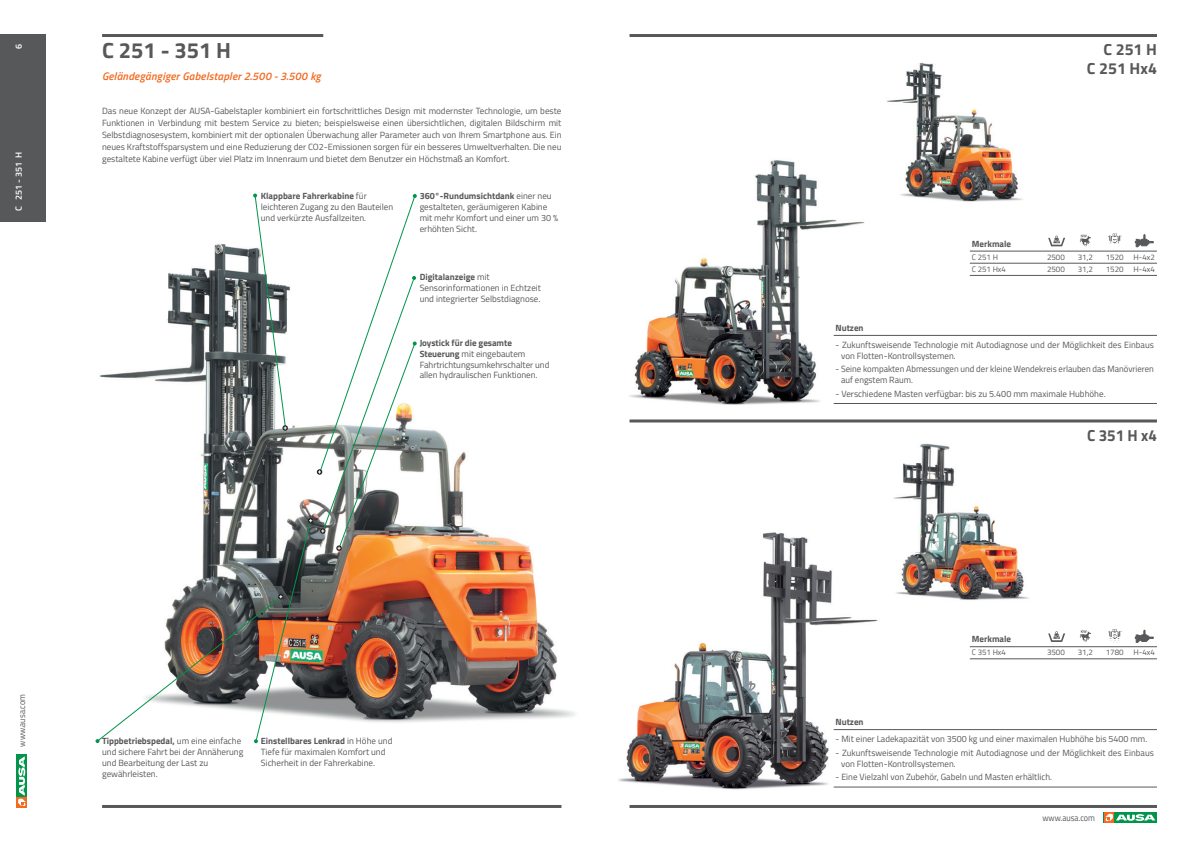
<style>
.page{position:relative;width:1191px;height:842px;background:#fff}
.page>*{position:absolute;margin:0;border:0;box-sizing:border-box;transform-origin:0 0}
.t1{font:700 22px "Titillium Web";color:#57585a}
.t2{font:700 16px/19.2px "Titillium Web";color:#57585a;text-align:right}
.t3{font:700 16px "Titillium Web";color:#57585a;scale:.95 1}
.t4{font:italic 600 11px "Titillium Web";letter-spacing:.02em;color:#f36a21}
.t5{font:9px/10.8px "Titillium Web";color:#57585a}
.t6{font:700 9px "Titillium Web";color:#57585a}
.t7{font:9px "Titillium Web";color:#57585a;scale:.9 1}
.t8{font:600 9px "Titillium Web";color:#fff}
.t9{font:8px/12px "Titillium Web";color:#57585a}
.s1{font-weight:700}
</style>
<div class="page">
<div style="left:1103px;top:812px;width:54px;height:11px;background:#00954a"></div>
<svg style="left:1104px;top:812px;width:10px;height:11px"></svg>
<svg style="left:1105px;top:814px;width:50px;height:7px"></svg>
<hr style="left:629px;top:805px;width:528px;height:3px;background:#57585a">
<hr style="left:102px;top:805px;width:459px;height:3px;background:#57585a">
<div style="left:16px;top:755px;width:11px;height:53px;background:#00954a"></div>
<div style="left:17px;top:797px;width:10px;height:11px;background:#f36a21"></div>
<svg style="left:18px;top:756px;width:8px;height:50px"></svg>
<div style="left:0;top:34px;width:45px;height:188px;background:#57585a"></div>
<hr style="left:629px;top:34px;width:528px;height:3px;background:#57585a">
<img style="left:618px;top:532px;width:263px;height:258px">
<img style="left:417px;top:429px;width:158px;height:293px">
<img style="left:629px;top:160px;width:237px;height:245px">
<img style="left:887px;top:62px;width:136px;height:140px">
<img style="left:893px;top:443px;width:136px;height:157px">
<hr style="left:102px;top:34px;width:221px;height:3px;background:#57585a">
<svg style="left:95px;top:194px;width:322px;height:549px"></svg>
<hr style="left:833px;top:403px;width:324px;height:1px;background:#57585a">
<hr style="left:833px;top:786px;width:324px;height:1px;background:#57585a">
<hr style="left:629px;top:419px;width:528px;height:3px;background:#57585a">
<hr style="left:969px;top:263px;width:188px;height:1px;background:#57585a">
<hr style="left:969px;top:275px;width:188px;height:1px;background:#57585a">
<svg style="left:1048px;top:236px;width:17px;height:10px"></svg>
<svg style="left:1079px;top:235px;width:12px;height:11px"></svg>
<svg style="left:1135px;top:234px;width:18px;height:13px"></svg>
<svg style="left:1108px;top:233px;width:13px;height:43px"></svg>
<hr style="left:969px;top:251px;width:188px;height:1px;background:#57585a">
<svg style="left:1048px;top:631px;width:17px;height:11px"></svg>
<svg style="left:1079px;top:630px;width:12px;height:12px"></svg>
<svg style="left:1135px;top:630px;width:18px;height:12px"></svg>
<svg style="left:1108px;top:629px;width:13px;height:31px"></svg>
<hr style="left:969px;top:658px;width:188px;height:1px;background:#57585a">
<hr style="left:969px;top:646px;width:188px;height:1px;background:#57585a">
<hr style="left:833px;top:335px;width:324px;height:1px;background:#57585a">
<hr style="left:833px;top:729px;width:324px;height:1px;background:#57585a">
<p class="t8" style="left:12px;top:49px;width:7px;rotate:-90deg">6</p>
<h1 class="t1" style="left:102px;top:34px;width:131px">C 251 - 351 H</h1>
<p class="t8" style="left:12px;top:211px;width:60px;rotate:-90deg">C 251 - 351 H</p>
<p class="t4" style="left:102px;top:67px;width:220px">Geländegängiger Gabelstapler 2.500 - 3.500 kg</p>
<p class="t5" style="left:102px;top:104px;width:461px;line-height:12px;text-align:justify">Das neue Konzept der AUSA-Gabelstapler kombiniert ein fortschrittliches Design mit modernster Technologie, um beste Funktionen in Verbindung mit bestem Service zu bieten; beispielsweise einen übersichtlichen, digitalen Bildschirm mit Selbstdiagnosesystem, kombiniert mit der optionalen Überwachung aller Parameter auch von Ihrem Smartphone aus. Ein neues Kraftstoffsparsystem und eine Reduzierung der CO2-Emissionen sorgen für ein besseres Umweltverhalten. Die neu gestaltete Kabine verfügt über viel Platz im Innenraum und bietet dem Benutzer ein Höchstmaß an Komfort.</p>
<p class="t5" style="left:261px;top:190px;width:134px"><span class="s1">Klappbare Fahrerkabine</span> für leichteren Zugang zu den Bauteilen und verkürzte Ausfallzeiten.</p>
<p class="t5" style="left:420px;top:190px;width:140px"><span class="s1">360°-Rundumsichtdank</span> einer neu gestalteten, geräumigeren Kabine mit mehr Komfort und einer um 30 % erhöhten Sicht.</p>
<p class="t5" style="left:420px;top:271px;width:123px"><span class="s1">Digitalanzeige</span> mit<br>Sensorinformationen in Echtzeit und integrierter Selbstdiagnose.</p>
<p class="t5" style="left:420px;top:337px;width:131px"><span class="s1">Joystick für die gesamte<br>Steuerung</span> mit eingebautem<br>Fahrtrichtungsumkehrschalter und allen hydraulischen Funktionen.</p>
<p class="t7" style="left:15px;top:747px;width:60px;rotate:-90deg">www.ausa.com</p>
<p class="t5" style="left:102px;top:735px;width:143px"><span class="s1">Tippbetriebspedal,</span> um eine einfache und sichere Fahrt bei der Annäherung und Bearbeitung der Last zu gewährleisten.</p>
<p class="t5" style="left:261px;top:735px;width:133px"><span class="s1">Einstellbares Lenkrad</span> in Höhe und<br>Tiefe für maximalen Komfort und<br>Sicherheit in der Fahrerkabine.</p>
<p class="t6" style="left:971px;top:237px;width:41px">Merkmale</p>
<h2 class="t2" style="left:1087px;top:39px;width:71px">C 251 H<br>C 251 Hx4</h2>
<p class="t6" style="left:835px;top:321px;width:30px">Nutzen</p>
<p class="t9" style="left:971px;top:251px;width:36px">C 251 H<br>C 251 Hx4</p>
<p class="t9" style="left:1047px;top:251px;width:19px">2500<br>2500</p>
<p class="t9" style="left:1077px;top:251px;width:17px">31,2<br>31,2</p>
<p class="t9" style="left:1105px;top:251px;width:19px">1520<br>1520</p>
<p class="t9" style="left:1133px;top:251px;width:23px">H-4x2<br>H-4x4</p>
<p class="t5" style="left:841px;top:339px;width:314px;text-indent:-6px">- Zukunftsweisende Technologie mit Autodiagnose und der Möglichkeit des Einbaus von Flotten-Kontrollsystemen.</p>
<p class="t5" style="left:841px;top:363px;width:314px;text-indent:-6px">- Seine kompakten Abmessungen und der kleine Wendekreis erlauben das Manövrieren auf engstem Raum.</p>
<p class="t5" style="left:835px;top:388px;width:272px">- Verschiedene Masten verfügbar: bis zu 5.400 mm maximale Hubhöhe.</p>
<h2 class="t3" style="left:1087px;top:423px;width:75px">C 351 H x4</h2>
<p class="t6" style="left:971px;top:632px;width:41px">Merkmale</p>
<p class="t6" style="left:835px;top:715px;width:30px">Nutzen</p>
<p class="t9" style="left:971px;top:646px;width:36px">C 351 Hx4</p>
<p class="t9" style="left:1047px;top:646px;width:19px">3500</p>
<p class="t9" style="left:1077px;top:646px;width:17px">31,2</p>
<p class="t9" style="left:1105px;top:646px;width:51px">1780 H-4x4</p>
<p class="t5" style="left:835px;top:733px;width:313px">- Mit einer Ladekapazität von 3500 kg und einer maximalen Hubhöhe bis 5400 mm.</p>
<p class="t5" style="left:841px;top:747px;width:314px;text-indent:-6px">- Zukunftsweisende Technologie mit Autodiagnose und der Möglichkeit des Einbaus von Flotten-Kontrollsystemen.</p>
<p class="t5" style="left:835px;top:771px;width:218px">- Eine Vielzahl von Zubehör, Gabeln und Masten erhältlich.</p>
<p class="t7" style="left:1042px;top:811px;width:60px">www.ausa.com</p>
</div>
